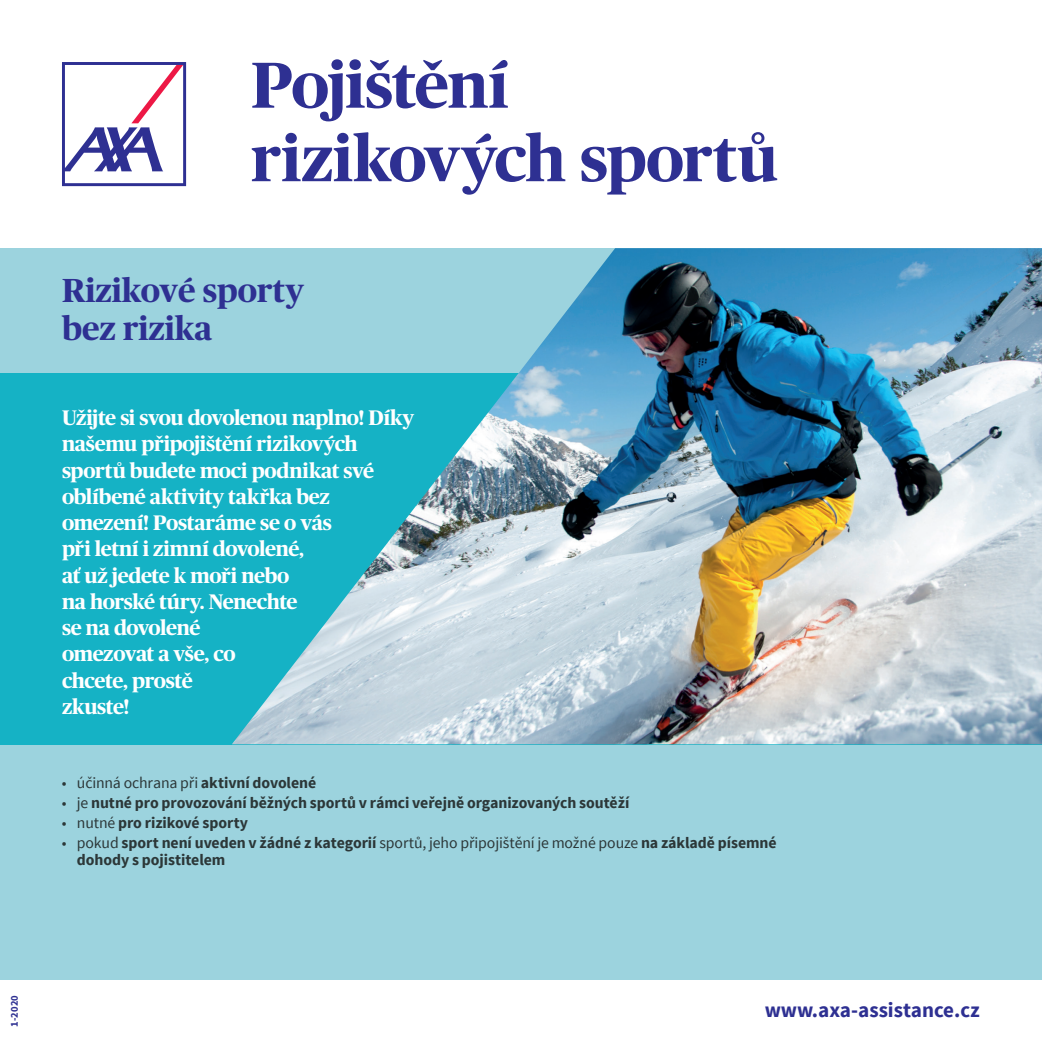
<style>
.page{position:relative;width:1042px;height:1042px;background:#fff}
.page>*{position:absolute;margin:0;border:0;box-sizing:border-box;transform-origin:0 0}
.t1{font:700 64.75px/73.5px "Publico Headline";letter-spacing:-.015em;color:#2e3092}
.t2{font:700 33.25px/38.5px "Publico Headline";color:#2e3092}
.t3{font:700 21px/26.2px "Publico Headline";letter-spacing:-.02em;color:#fff}
.t4{font:700 21px "Source Sans Pro";color:#2e3092}
.t5{font:700 15.75px/17.5px "Source Sans Pro";letter-spacing:-.005em;color:#2c3738}
.t6{font:15.75px "Source Sans Pro";letter-spacing:-.01em;color:#2c3738}
.t7{font:700 10.5px "Source Sans Pro";color:#2e3092}
.s1{font-weight:700}
.s2{font-weight:400}
</style>
<div class="page">
<div style="left:0;top:740px;width:1042px;height:240px;background:#9cd3de"></div>
<svg style="left:62px;top:62px;width:124px;height:124px"></svg>
<div style="left:0;top:248px;width:1042px;height:496px;background:#15b2c5"></div>
<div style="left:0;top:248px;width:1042px;height:124px;background:#9cd3de"></div>
<img style="left:232px;top:248px;width:810px;height:496px">
<h1 class="t1" style="left:251px;top:44px;width:528px">Pojištění rizikových sportů</h1>
<h2 class="t2" style="left:62px;top:269px;width:243px">Rizikové sporty bez rizika</h2>
<p class="t3" style="left:62px;top:403px;width:354px">Užijte si svou dovolenou naplno! Díky našemu připojištění rizikových sportů budete moci podnikat své oblíbené aktivity takřka bez omezení! Postaráme se o vás<br>při letní i zimní dovolené,<br>ať už jedete k moři nebo<br>na horské túry. Nenechte<br>se na dovolené<br>omezovat a vše, co<br>chcete, prostě<br>zkuste!</p>
<p class="t6" style="left:62px;top:772px;width:256px">• účinná ochrana při <span class="s1">aktivní dovolené</span></p>
<p class="t5" style="left:62px;top:794px;width:569px"><span class="s2">• je</span> nutné pro provozování běžných sportů v rámci veřejně organizovaných soutěží</p>
<p class="t5" style="left:62px;top:814px;width:188px"><span class="s2">• nutné</span> pro rizikové sporty</p>
<p class="t5" style="left:77px;top:834px;width:701px;text-indent:-15px"><span class="s2">• pokud</span> sport není uveden v žádné z kategorií <span class="s2">sportů, jeho připojištění je možné pouze</span> na základě písemné dohody s pojistitelem</p>
<p class="t7" style="left:8px;top:1026px;width:33px;rotate:-90deg">1-2020</p>
<p class="t4" style="left:764px;top:996px;width:217px">www.axa-assistance.cz</p>
</div>
